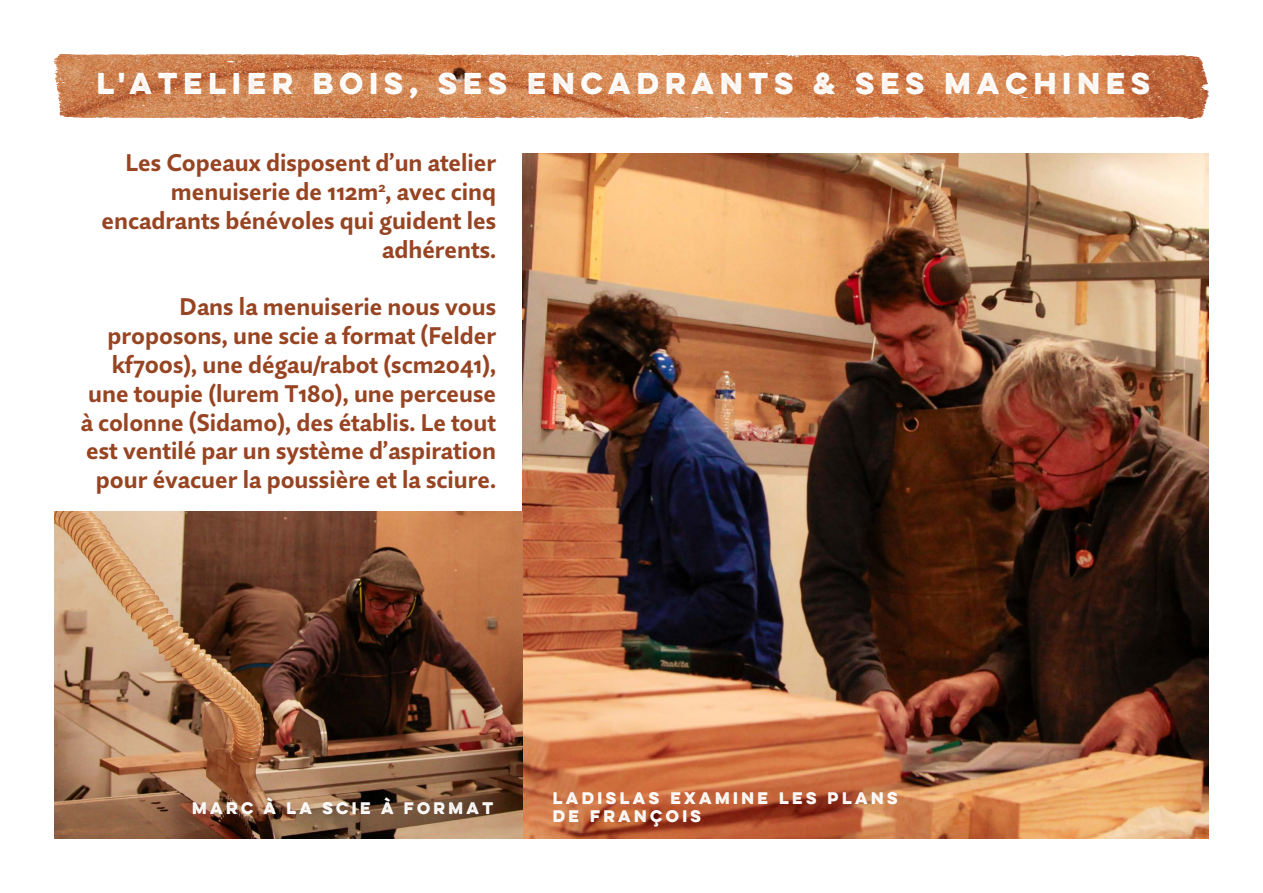
<style>
.page{position:relative;width:1263px;height:893px;background:#fff}
.page>*{position:absolute;margin:0;border:0;box-sizing:border-box;transform-origin:0 0}
.t1{font:700 27px "Lulo One";color:#fff}
.t2{font:700 24px/28.8px "Quire Sans Pro";color:#974422;text-align:right}
.t3{font:700 15px "Lulo One";color:#fff}
</style>
<div class="page">
<svg style="left:97px;top:54px;width:1112px;height:65px;background:#d28757"></svg>
<img style="left:54px;top:54px;width:43px;height:64px">
<img style="left:522px;top:153px;width:687px;height:686px">
<img style="left:54px;top:511px;width:468px;height:328px">
<p class="t1" style="left:97px;top:63px;width:1061px">L'ATELIER BOIS, SES ENCADRANTS &amp; SES MACHINES</p>
<p class="t2" style="left:102px;top:148px;width:396px">Les Copeaux disposent d’un atelier menuiserie de 112m<sup>2</sup>, avec cinq encadrants bénévoles qui guident les adhérents.</p>
<p class="t2" style="left:81px;top:292px;width:417px">Dans la menuiserie nous vous proposons, une scie a format (Felder kf700s), une dégau/rabot (scm2041), une toupie (lurem T180), une perceuse à colonne (Sidamo), des établis. Le tout est ventilé par un système d’aspiration pour évacuer la poussière et la sciure.</p>
<p class="t3" style="left:192px;top:797px;width:306px">MARC À LA SCIE À FORMAT</p>
<p class="t3" style="left:553px;top:786px;width:350px">LADISLAS EXAMINE LES PLANS</p>
<p class="t3" style="left:553px;top:804px;width:153px">DE FRANÇOIS</p>
</div>
